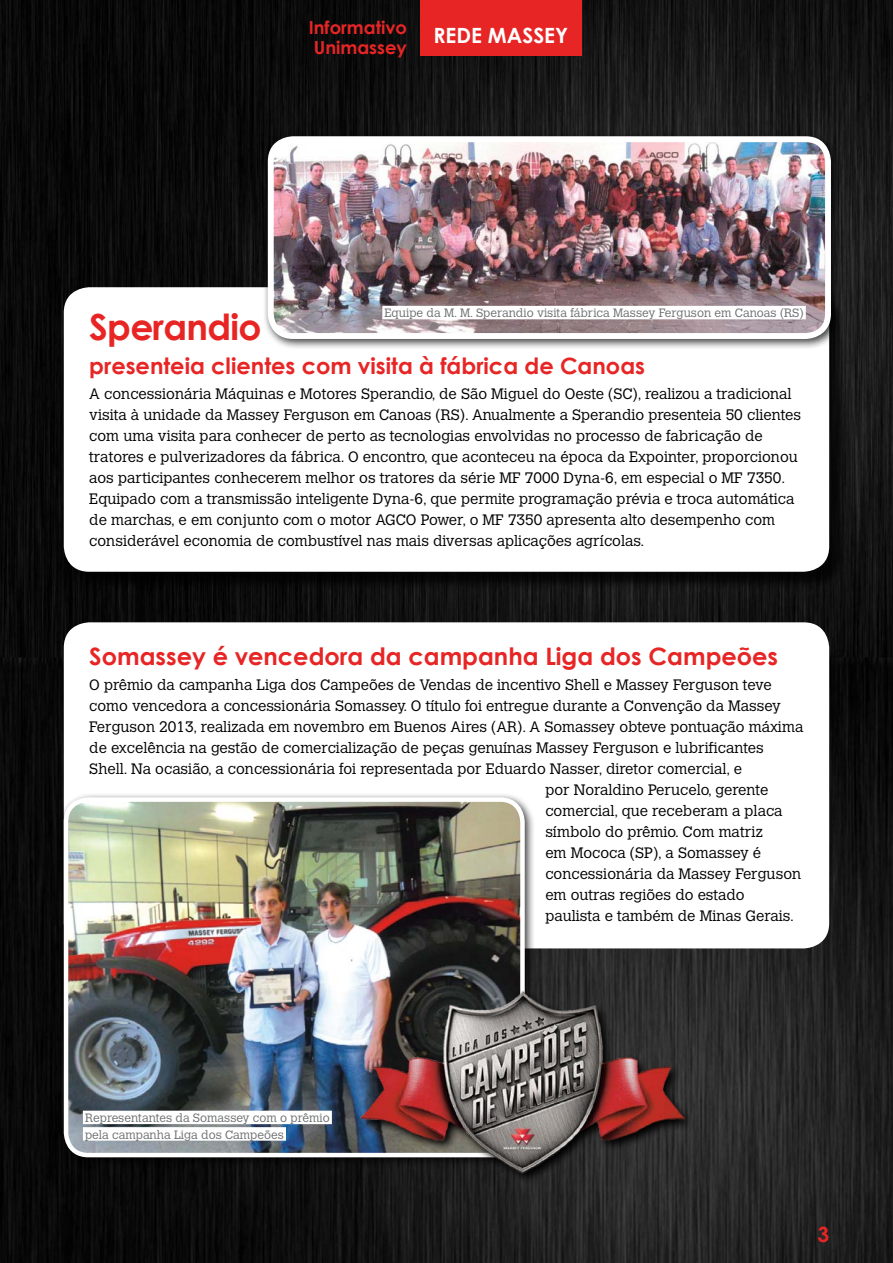
<style>
.page{position:relative;width:893px;height:1263px;background:#fff}
.page>*{position:absolute;margin:0;border:0;box-sizing:border-box;transform-origin:0 0}
.t1{font:700 36px "Century Gothic";letter-spacing:-.02em;color:#e82525}
.t2{font:700 24px "Century Gothic";color:#e82525}
.t3{font:700 22.5px "Century Gothic";color:#e82525}
.t4{font:700 21px "Century Gothic";color:#fff}
.t5{font:700 21px "Century Gothic";color:#e82525}
.t6{font:700 18px/19.5px "Century Gothic";color:#e82525}
.t7{font:300 15px/21px "Calvert MT Std";color:#000}
.t8{font:300 12px/16.5px "Calvert MT Std";color:#6d6f71}
</style>
<div class="page">
<img style="left:0;top:0;width:893px;height:657px">
<img style="left:0;top:657px;width:893px;height:606px">
<div style="left:66px;top:289px;width:782px;height:301px;background:#000;opacity:.75"></div>
<div style="left:64px;top:287px;width:765px;height:285px;background:#fff;border-radius:26px"></div>
<div style="left:420px;top:0;width:162px;height:55px;background:#e82525"></div>
<div style="left:263px;top:131px;width:579px;height:219px;background:#000;opacity:.75"></div>
<img style="left:271px;top:139px;width:554px;height:197px">
<div style="left:268px;top:136px;width:563px;height:203px;border:6px solid #fff;border-radius:22px"></div>
<div style="left:382px;top:306px;width:424px;height:13px;background:#fff"></div>
<div style="left:64px;top:622px;width:765px;height:326px;background:#fff;border-radius:26px"></div>
<div style="left:59px;top:792px;width:477px;height:376px;background:#000;opacity:.75"></div>
<img style="left:66px;top:801px;width:456px;height:354px">
<div style="left:64px;top:797px;width:461px;height:360px;border:4px solid #fff;border-radius:22px"></div>
<div style="left:358px;top:978px;width:338px;height:207px;background:linear-gradient(to right,#151515,#323232)"></div>
<img style="left:353px;top:959px;width:344px;height:221px">
<div style="left:83px;top:1111px;width:249px;height:13px;background:#fff"></div>
<div style="left:83px;top:1127px;width:203px;height:14px;background:#fff"></div>
<p class="t6" style="left:309px;top:18px;width:100px">Informativo<br>Unimassey</p>
<h3 class="t4" style="left:433px;top:22px;width:136px">REDE mASSEY</h3>
<p class="t8" style="left:384px;top:305px;width:421px">Equipe da M. M. Sperandio visita fábrica Massey Ferguson em Canoas (RS)</p>
<h1 class="t1" style="left:89px;top:304px;width:174px">Sperandio</h1>
<h3 class="t3" style="left:89px;top:352px;width:557px">presenteia clientes com visita à fábrica de Canoas</h3>
<p class="t7" style="left:89px;top:384px;width:713px">A concessionária Máquinas e Motores Sperandio, de São Miguel do Oeste (SC), realizou a tradicional visita à unidade da Massey Ferguson em Canoas (RS). Anualmente a Sperandio presenteia 50 clientes com uma visita para conhecer de perto as tecnologias envolvidas no processo de fabricação de tratores e pulverizadores da fábrica. O encontro, que aconteceu na época da Expointer, proporcionou aos participantes conhecerem melhor os tratores da série MF 7000 Dyna-6, em especial o MF 7350.<br>Equipado com a transmissão inteligente Dyna-6, que permite programação prévia e troca automática de marchas, e em conjunto com o motor AGCO Power, o MF 7350 apresenta alto desempenho com considerável economia de combustível nas mais diversas aplicações agrícolas.</p>
<h2 class="t2" style="left:89px;top:641px;width:690px">Somassey é vencedora da campanha Liga dos Campeões</h2>
<p class="t7" style="left:89px;top:674px;width:684px">O prêmio da campanha Liga dos Campeões de Vendas de incentivo Shell e Massey Ferguson teve</p>
<p class="t7" style="left:89px;top:695px;width:693px">como vencedora a concessionária Somassey. O título foi entregue durante a Convenção da Massey</p>
<p class="t7" style="left:89px;top:716px;width:715px">Ferguson 2013, realizada em novembro em Buenos Aires (AR). A Somassey obteve pontuação máxima</p>
<p class="t7" style="left:89px;top:737px;width:676px">de excelência na gestão de comercialização de peças genuínas Massey Ferguson e lubrificantes</p>
<p class="t7" style="left:89px;top:758px;width:654px">Shell. Na ocasião, a concessionária foi representada por Eduardo Nasser, diretor comercial, e</p>
<p class="t7" style="left:545px;top:779px;width:224px">por Noraldino Perucelo, gerente</p>
<p class="t7" style="left:545px;top:800px;width:239px">comercial, que receberam a placa</p>
<p class="t7" style="left:545px;top:821px;width:219px">símbolo do prêmio. Com matriz</p>
<p class="t7" style="left:545px;top:842px;width:217px">em Mococa (SP), a Somassey é</p>
<p class="t7" style="left:545px;top:863px;width:257px">concessionária da Massey Ferguson</p>
<p class="t7" style="left:545px;top:884px;width:201px">em outras regiões do estado</p>
<p class="t7" style="left:545px;top:905px;width:250px">paulista e também de Minas Gerais.</p>
<p class="t8" style="left:85px;top:1110px;width:246px">Representantes da Somassey com o prêmio pela campanha Liga dos Campeões</p>
<h3 class="t5" style="left:817px;top:1221px;width:13px">3</h3>
</div>
